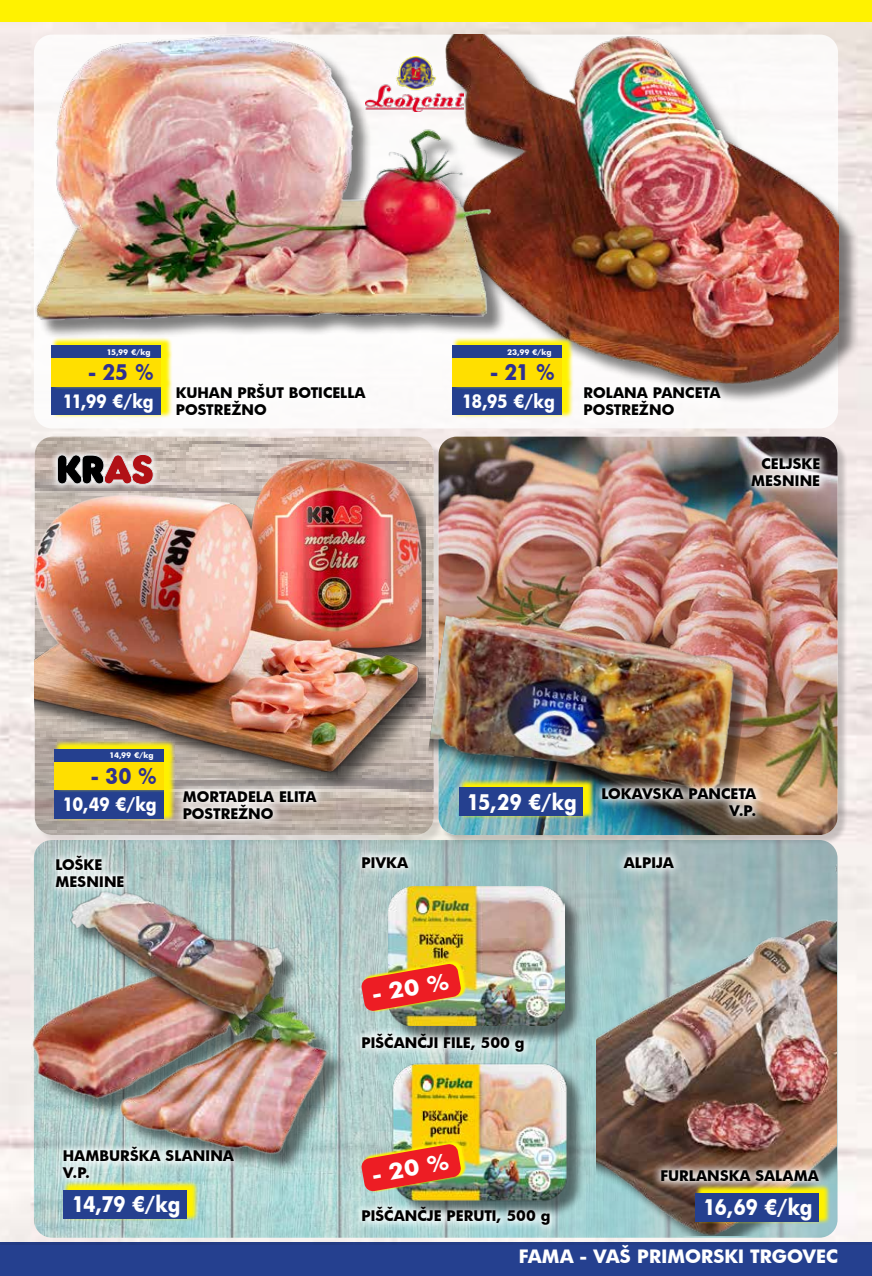
<style>
.page{position:relative;width:872px;height:1276px;background:#fff}
.page>*{position:absolute;margin:0;border:0;box-sizing:border-box;transform-origin:0 0}
.t1{font:700 21.45px "Futura";color:#fff;scale:1.05 1}
.t2{font:700 21px "Futura";letter-spacing:-.05em;color:#fff;scale:.88 1}
.t3{font:700 21px "Futura";color:#2e3092;scale:.91 1}
.t4{font:700 18px "Futura";letter-spacing:-.005em;color:#fff;scale:.88 1}
.t5{font:700 18px "Futura";letter-spacing:-.005em;color:#fff}
.t6{font:700 14.25px/17.1px "Futura";color:#000}
.t7{font:700 7.5px "Futura";letter-spacing:-.03em;color:#fff}
</style>
<div class="page">
<div style="left:0;top:1242px;width:872px;height:34px;background:#25408f"></div>
<div style="left:0;top:0;width:872px;height:22px;background:#fff200"></div>
<img style="left:0;top:22px;width:872px;height:1222px">
<img style="left:35px;top:436px;width:399px;height:399px">
<div style="left:34px;top:35px;width:804px;height:393px;background:#fff;border-radius:18px"></div>
<div style="left:440px;top:438px;width:408px;height:407px;background:#000;opacity:.22"></div>
<img style="left:438px;top:436px;width:399px;height:399px">
<img style="left:34px;top:840px;width:803px;height:397px">
<img style="left:426px;top:605px;width:326px;height:200px">
<img style="left:597px;top:841px;width:239px;height:394px">
<svg style="left:54px;top:1173px;width:189px;height:15px;background:#b6d7d4"></svg>
<svg style="left:353px;top:1024px;width:180px;height:36px;background:#cce0df"></svg>
<svg style="left:353px;top:1197px;width:206px;height:37px;background:#c2dfdf"></svg>
<div style="left:449px;top:37px;width:411px;height:367px;background:#000;opacity:.5"></div>
<img style="left:449px;top:35px;width:389px;height:348px">
<div style="left:36px;top:977px;width:311px;height:196px;background:#000;opacity:.5"></div>
<img style="left:32px;top:973px;width:297px;height:181px">
<img style="left:14px;top:22px;width:517px;height:326px">
<img style="left:593px;top:779px;width:172px;height:47px">
<div style="left:575px;top:378px;width:155px;height:47px;background:#fff"></div>
<img style="left:35px;top:459px;width:390px;height:321px">
<svg style="left:694px;top:1183px;width:137px;height:41px"></svg>
<div style="left:695px;top:1192px;width:124px;height:29px;background:#25408f"></div>
<img style="left:459px;top:778px;width:136px;height:41px">
<div style="left:459px;top:787px;width:124px;height:29px;background:#25408f"></div>
<img style="left:652px;top:1160px;width:176px;height:30px">
<svg style="left:52px;top:390px;width:120px;height:28px"></svg>
<div style="left:51px;top:386px;width:109px;height:29px;background:#25408f"></div>
<svg style="left:51px;top:361px;width:121px;height:29px"></svg>
<div style="left:51px;top:358px;width:109px;height:28px;background:#ffdf00"></div>
<svg style="left:51px;top:336px;width:121px;height:25px"></svg>
<div style="left:51px;top:346px;width:109px;height:12px;background:#25408f"></div>
<svg style="left:452px;top:390px;width:121px;height:28px"></svg>
<div style="left:452px;top:386px;width:109px;height:29px;background:#25408f"></div>
<svg style="left:452px;top:361px;width:121px;height:29px"></svg>
<div style="left:452px;top:358px;width:109px;height:28px;background:#ffdf00"></div>
<svg style="left:452px;top:336px;width:121px;height:25px"></svg>
<div style="left:452px;top:346px;width:109px;height:12px;background:#25408f"></div>
<div style="left:73px;top:894px;width:227px;height:143px;background:#000;opacity:.5"></div>
<img style="left:69px;top:890px;width:214px;height:131px">
<div style="left:390px;top:888px;width:193px;height:155px;background:#000;opacity:.5"></div>
<img style="left:388px;top:886px;width:176px;height:139px">
<div style="left:396px;top:1066px;width:188px;height:151px;background:#000;opacity:.5"></div>
<img style="left:387px;top:1057px;width:186px;height:150px">
<svg style="left:63px;top:1181px;width:136px;height:41px;background:#cbd86a"></svg>
<div style="left:63px;top:1190px;width:124px;height:28px;background:#25408f"></div>
<svg style="left:174px;top:781px;width:152px;height:47px"></svg>
<svg style="left:54px;top:793px;width:121px;height:28px"></svg>
<div style="left:54px;top:790px;width:109px;height:28px;background:#25408f"></div>
<svg style="left:57px;top:764px;width:118px;height:29px"></svg>
<div style="left:54px;top:761px;width:109px;height:29px;background:#ffdf00"></div>
<svg style="left:54px;top:740px;width:121px;height:24px;background:#d4c83d"></svg>
<div style="left:54px;top:749px;width:109px;height:12px;background:#25408f"></div>
<svg style="left:359px;top:50px;width:111px;height:69px"></svg>
<img style="left:366px;top:57px;width:97px;height:55px">
<svg style="left:47px;top:846px;width:86px;height:51px"></svg>
<svg style="left:353px;top:847px;width:64px;height:30px;background:#c5d7d6"></svg>
<svg style="left:615px;top:847px;width:68px;height:30px;background:#bccecf"></svg>
<svg style="left:742px;top:449px;width:87px;height:47px"></svg>
<svg style="left:50px;top:447px;width:111px;height:45px;background:#bfb4ae"></svg>
<svg style="left:57px;top:454px;width:97px;height:31px;background:#8c5d5e"></svg>
<svg style="left:361px;top:1139px;width:106px;height:53px"></svg>
<img style="left:361px;top:1143px;width:100px;height:48px">
<svg style="left:361px;top:959px;width:106px;height:53px"></svg>
<img style="left:361px;top:963px;width:100px;height:48px">
<p class="t7" style="left:107px;top:346px;width:45px">15,99 €/kg</p>
<p class="t7" style="left:507px;top:346px;width:46px">23,99 €/kg</p>
<h2 class="t3" style="left:88px;top:357px;width:73px">- 25 %</h2>
<h2 class="t3" style="left:490px;top:357px;width:72px">- 21 %</h2>
<p class="t4" style="left:63px;top:388px;width:105px">11,99 €/kg</p>
<p class="t6" style="left:176px;top:384px;width:191px">KUHAN PRŠUT BOTICELLA<br>POSTREŽNO</p>
<p class="t4" style="left:462px;top:388px;width:107px">18,95 €/kg</p>
<p class="t6" style="left:583px;top:384px;width:138px">ROLANA PANCETA<br>POSTREŽNO</p>
<p class="t6" style="left:751px;top:455px;width:70px;text-align:right">CELJSKE<br>MESNINE</p>
<p class="t7" style="left:110px;top:750px;width:45px">14,99 €/kg</p>
<h2 class="t3" style="left:91px;top:761px;width:73px">- 30 %</h2>
<p class="t4" style="left:63px;top:791px;width:108px">10,49 €/kg</p>
<p class="t6" style="left:183px;top:787px;width:135px">MORTADELA ELITA<br>POSTREŽNO</p>
<h2 class="t2" style="left:467px;top:787px;width:126px">15,29 €/kg</h2>
<p class="t6" style="left:601px;top:785px;width:156px;text-align:right">LOKAVSKA PANCETA<br>V.P.</p>
<p class="t6" style="left:55px;top:856px;width:70px">LOŠKE<br>MESNINE</p>
<p class="t6" style="left:361px;top:853px;width:48px">PIVKA</p>
<p class="t6" style="left:624px;top:853px;width:52px">ALPIJA</p>
<h1 class="t1" style="left:370px;top:979px;width:75px;rotate:-10deg">- 20 %</h1>
<p class="t6" style="left:63px;top:1147px;width:173px">HAMBURŠKA SLANINA<br>V.P.</p>
<h2 class="t2" style="left:72px;top:1189px;width:124px">14,79 €/kg</h2>
<p class="t6" style="left:361px;top:1033px;width:165px">PIŠČANČJI FILE, 500 g</p>
<h1 class="t1" style="left:370px;top:1159px;width:75px;rotate:-10deg">- 20 %</h1>
<p class="t6" style="left:361px;top:1207px;width:190px">PIŠČANČJE PERUTI, 500 g</p>
<p class="t6" style="left:660px;top:1166px;width:160px">FURLANSKA SALAMA</p>
<h2 class="t2" style="left:703px;top:1192px;width:125px">16,69 €/kg</h2>
<p class="t5" style="left:519px;top:1243px;width:321px">FAMA - VAŠ PRIMORSKI TRGOVEC</p>
</div>
